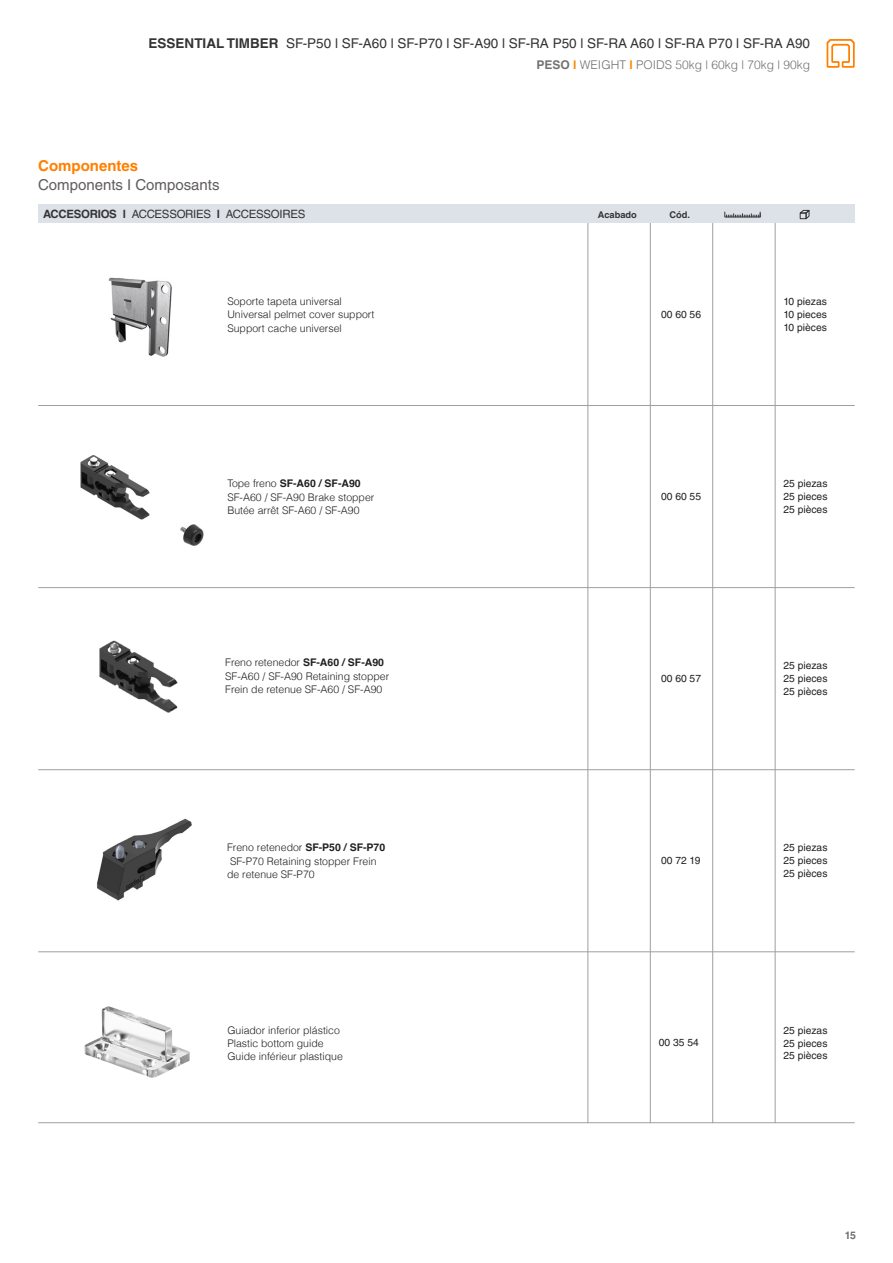
<style>
.page{position:relative;width:893px;height:1263px;background:#fff}
.page>*{position:absolute;margin:0;border:0;box-sizing:border-box;transform-origin:0 0}
.t1{font:15px "Helvetica LT Std";color:#615c5e}
.t2{font:700 15px "Helvetica LT Std";color:#ff8000}
.t3{font:13.5px "Helvetica LT Std";color:#353434}
.t4{font:300 12px "Helvetica";color:#737172}
.t5{font:11.4px "Helvetica LT Std";letter-spacing:-.025em;color:#353434}
.Paragraph_Style37{font:300 10.5px/13.4px "Helvetica";color:#231f20}
.Paragraph_Style37-2{font:700 10.5px "Helvetica";color:#231f20}
.t6{font:700 10.5px "Helvetica LT Std";color:#6c6d70}
.Paragraph_Style14{font:10.35px "Helvetica LT Std";color:#231f20}
.Paragraph_Style14-2{font:700 9.3px "Helvetica LT Std";color:#353434}
.s1{font-weight:700}
.s2{font-family:"Helvetica LT Std";font-weight:700;color:#fa8900}
.s3{font-weight:300}
</style>
<div class="page">
<hr style="left:775px;top:213px;width:1px;height:910px;background:#9d9fa2">
<hr style="left:650px;top:213px;width:1px;height:910px;background:#9d9fa2">
<hr style="left:587px;top:213px;width:1px;height:910px;background:#9d9fa2">
<hr style="left:712px;top:213px;width:1px;height:910px;background:#9d9fa2">
<div style="left:38px;top:204px;width:817px;height:19px;background:#dde2e9"></div>
<svg style="left:799px;top:209px;width:11px;height:11px"></svg>
<hr style="left:725px;top:217px;width:35px;height:1px;background:#353434">
<svg style="left:724px;top:212px;width:37px;height:5px"></svg>
<hr style="left:38px;top:1122px;width:817px;height:1px;background:#9d9fa2">
<hr style="left:38px;top:405px;width:817px;height:1px;background:#9d9fa2">
<hr style="left:38px;top:587px;width:817px;height:1px;background:#9d9fa2">
<hr style="left:38px;top:769px;width:817px;height:1px;background:#9d9fa2">
<hr style="left:38px;top:951px;width:817px;height:1px;background:#9d9fa2">
<img style="left:108px;top:277px;width:64px;height:80px">
<img style="left:80px;top:455px;width:124px;height:91px">
<img style="left:99px;top:640px;width:79px;height:73px">
<img style="left:97px;top:818px;width:95px;height:83px">
<img style="left:84px;top:1006px;width:106px;height:72px">
<svg style="left:827px;top:39px;width:28px;height:29px"></svg>
<p class="t3" style="left:149px;top:35px;width:663px"><span class="s1">ESSENTIAL TIMBER</span> SF-P50 l SF-A60 l SF-P70 l SF-A90 l SF-RA P50 l SF-RA A60 l SF-RA P70 l SF-RA A90</p>
<p class="t4" style="left:537px;top:55px;width:275px"><span class="s1">PESO</span> <span class="s2">l</span> WEIGHT <span class="s2">l</span> POIDS 50kg l 60kg l 70kg l 90kg</p>
<p class="t2" style="left:38px;top:156px;width:101px">Componentes</p>
<p class="t1" style="left:38px;top:176px;width:183px">Components I Composants</p>
<p class="t5" style="left:43px;top:207px;width:264px"><span class="s1">ACCESORIOS l</span> ACCESSORIES <span class="s1">l</span> ACCESSOIRES</p>
<p class="Paragraph_Style14-2" style="left:598px;top:209px;width:40px">Acabado</p>
<p class="Paragraph_Style14-2" style="left:670px;top:209px;width:22px">Cód.</p>
<p class="Paragraph_Style37" style="left:227px;top:294px;width:116px">Soporte tapeta universal</p>
<p class="Paragraph_Style37" style="left:227px;top:307px;width:149px">Universal pelmet cover support</p>
<p class="Paragraph_Style37" style="left:227px;top:321px;width:116px">Support cache universel</p>
<p class="Paragraph_Style14" style="left:661px;top:308px;width:42px">00 60 56</p>
<p class="Paragraph_Style14" style="left:783px;top:295px;width:45px">10 piezas</p>
<p class="Paragraph_Style14" style="left:783px;top:308px;width:45px">10 pieces</p>
<p class="Paragraph_Style14" style="left:783px;top:321px;width:45px">10 pièces</p>
<p class="Paragraph_Style37-2" style="left:227px;top:477px;width:135px"><span class="s3">Tope freno</span> SF-A60 / SF-A90</p>
<p class="Paragraph_Style37" style="left:227px;top:490px;width:149px">SF-A60 / SF-A90 Brake stopper</p>
<p class="Paragraph_Style37" style="left:227px;top:503px;width:134px">Butée arrêt SF-A60 / SF-A90</p>
<p class="Paragraph_Style14" style="left:661px;top:491px;width:42px">00 60 55</p>
<p class="Paragraph_Style14" style="left:783px;top:478px;width:46px">25 piezas</p>
<p class="Paragraph_Style14" style="left:783px;top:491px;width:46px">25 pieces</p>
<p class="Paragraph_Style14" style="left:783px;top:503px;width:46px">25 pièces</p>
<p class="Paragraph_Style37" style="left:225px;top:655px;width:160px">Freno retenedor <span class="s1">SF-A60 / SF-A90</span></p>
<p class="Paragraph_Style37" style="left:225px;top:669px;width:165px">SF-A60 / SF-A90 Retaining stopper</p>
<p class="Paragraph_Style37" style="left:225px;top:682px;width:159px">Frein de retenue SF-A60 / SF-A90</p>
<p class="Paragraph_Style14" style="left:661px;top:673px;width:42px">00 60 57</p>
<p class="Paragraph_Style14" style="left:783px;top:659px;width:46px">25 piezas</p>
<p class="Paragraph_Style14" style="left:783px;top:672px;width:46px">25 pieces</p>
<p class="Paragraph_Style14" style="left:783px;top:685px;width:46px">25 pièces</p>
<p class="Paragraph_Style37" style="left:227px;top:840px;width:160px">Freno retenedor <span class="s1">SF-P50 / SF-P70<br></span>SF-P70 Retaining stopper Frein de retenue SF-P70</p>
<p class="Paragraph_Style14" style="left:661px;top:855px;width:41px">00 72 19</p>
<p class="Paragraph_Style14" style="left:783px;top:842px;width:46px">25 piezas</p>
<p class="Paragraph_Style14" style="left:783px;top:854px;width:46px">25 pieces</p>
<p class="Paragraph_Style14" style="left:783px;top:867px;width:46px">25 pièces</p>
<p class="Paragraph_Style37" style="left:227px;top:1023px;width:114px">Guiador inferior plástico</p>
<p class="Paragraph_Style37" style="left:227px;top:1036px;width:98px">Plastic bottom guide</p>
<p class="Paragraph_Style37" style="left:227px;top:1049px;width:117px">Guide inférieur plastique</p>
<p class="Paragraph_Style14" style="left:659px;top:1036px;width:42px">00 35 54</p>
<p class="Paragraph_Style14" style="left:783px;top:1024px;width:46px">25 piezas</p>
<p class="Paragraph_Style14" style="left:783px;top:1037px;width:46px">25 pieces</p>
<p class="Paragraph_Style14" style="left:783px;top:1050px;width:46px">25 pièces</p>
<p class="t6" style="left:845px;top:1229px;width:13px">15</p>
</div>
